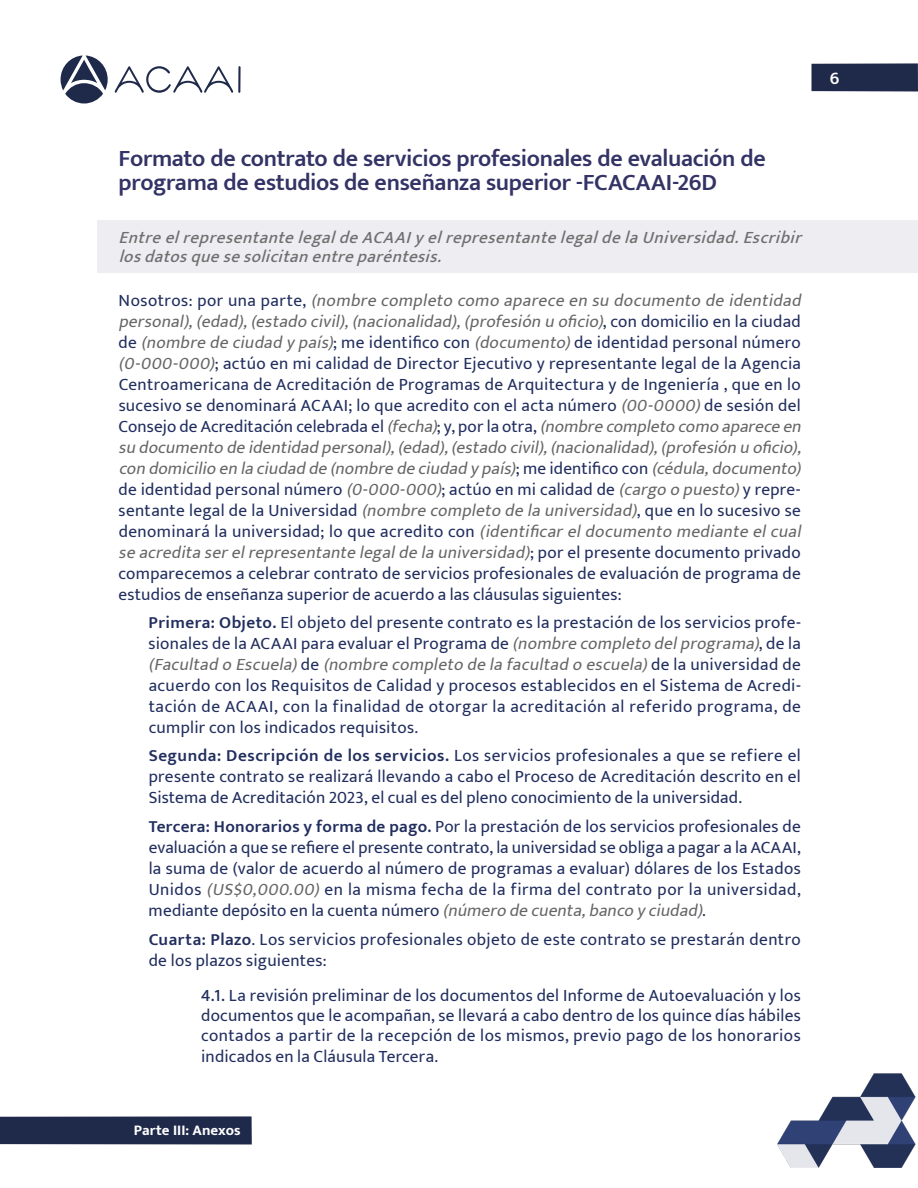
<style>
.page{position:relative;width:918px;height:1188px;background:#fff}
.page>*{position:absolute;margin:0;border:0;box-sizing:border-box;transform-origin:0 0}
.t1{font:600 24px/24px "Mukta";letter-spacing:-.015em;color:#336}
.t2{font:600 18px "Mukta";color:#fff}
.t3{font:17.25px/21px "Mukta";letter-spacing:.02em;color:#212e5e;text-align:justify}
.t4{font:italic 500 17.25px/19.5px "Mukta";color:#707070}
.t5{font:700 15px "Mukta";color:#fff}
.s1{font-style:italic;color:#666}
.s2{font-weight:600}
.s3{font-weight:500}
</style>
<div class="page">
<div style="left:98px;top:220px;width:820px;height:53px;background:#eeeef2"></div>
<img style="left:778px;top:1073px;width:138px;height:95px">
<div style="left:0;top:1116px;width:252px;height:28px;background:#1f294a"></div>
<div style="left:811px;top:63px;width:107px;height:28px;background:#1f294a"></div>
<svg style="left:115px;top:66px;width:118px;height:27px"></svg>
<hr style="left:238px;top:66px;width:3px;height:27px;background:#1f294a">
<svg style="left:61px;top:56px;width:47px;height:48px"></svg>
<h1 class="t1" style="left:119px;top:146px;width:649px">Formato de contrato de servicios profesionales de evaluación de programa de estudios de enseñanza superior -FCACAAI-26D</h1>
<p class="t4" style="left:119px;top:227px;width:691px">EntreelrepresentantelegaldeACAAIyelrepresentantelegaldelaUniversidad.Escribir losdatosquesesolicitanentreparéntesis.</p>
<p class="t3" style="left:119px;top:289px;width:689px;text-align:left">N o s o t ro s : p o r u n a p a r t e , <span class="s1">(nombre completo como aparece en su documento de identidad personal),(edad),(estado civil),(nacionalidad),(profesión u oficio)</span>, c o n d o m i c i l i o e n l a c i u d a d de <span class="s1">(nombre de ciudad ypaís)</span>; me identifico con <span class="s1">(documento)</span>de identidad personal número <span class="s1">(0-000-000)</span>; actúo en mi calidad de Director Ejecutivo y representante legal de la Agencia Centroamericana de Acreditación de Programas de Arquitectura y de Ingeniería , que en lo sucesivo se denominará ACAAI; lo que acredito con el acta número <span class="s1">(00-0000)</span>de sesión del Consejo de Acreditación celebrada el <span class="s1">(fecha)</span>; y, por la otra, <span class="s1">(nombrecompleto como apareceen su documento de identidad personal),(edad),(estado civil),(nacionalidad),(profesión u oficio), con domicilio en laciudad de (nombre de ciudad ypaís)</span>; m e i d e n t i fi c o c o n <span class="s1">(cédula,documento) </span>de identidad personal número <span class="s1">(0-000-000)</span>; actúo en mi calidad de <span class="s1">(cargo o puesto)</span>y repre&shy;sentante legal de la Universidad <span class="s1">(nombre completo de la universidad)</span>, que en lo sucesivo se denominará la universidad; lo que acredito con <span class="s1">(identificareldocumento mediante elcual se acredita serelrepresentante legalde la universidad)</span>; p o r e l p re s e n t e d o c u m e n t o p r i va d o comparecemos a celebrar contrato de servicios profesionales de evaluación de programa de estudios de enseñanza superior de acuerdo a las cláusulas siguientes:</p>
<p class="t3" style="left:149px;top:612px;width:654px"><span class="s2">Primera: Objeto.</span> El objeto del presente contrato es la prestación de los servicios profe&shy;sionales de la ACAAI para evaluar el Programa de <span class="s1">(nombre completo delprograma)</span>, de la <span class="s1">(Facultad o Escuela)</span>d e <span class="s1">(nombre completo de la facultad o escuela)</span>d e l a u n i ve r s i d a d d e acuerdo con los Requisitos de Calidad y procesos establecidos en el Sistema de Acredi&shy;tación de ACAAI, con la finalidad de otorgar la acreditación al referido programa, de cumplir con los indicados requisitos.</p>
<p class="t3" style="left:149px;top:745px;width:654px"><span class="s2">Segunda: Descripción de los servicios.</span> Los servicios profesionales a que se refiere el presente contrato se realizará llevando a cabo el Proceso de Acreditación descrito en el Sistema de Acreditación 2023, el cual es del pleno conocimiento de la universidad.</p>
<p class="t3" style="left:149px;top:816px;width:654px"><span class="s2">Tercera: Honorarios y forma de pago.</span> Por la prestación de los servicios profesionales de evaluación a que se refiere el presente contrato, la universidad se obliga a pagar a la ACAAI, la suma de (valor de acuerdo al número de programas a evaluar) dólares de los Estados Unidos <span class="s1">(US$0,000.00)</span>en la misma fecha de la firma del contrato por la universidad, mediante depósito en la cuenta número <span class="s1">(número de cuenta,banco yciudad)</span>.</p>
<p class="t3" style="left:149px;top:928px;width:654px"><span class="s2">Cuarta: Plazo</span>. Los servicios profesionales objeto de este contrato se prestarán dentro de los plazos siguientes:</p>
<p class="t3" style="left:201px;top:985px;width:601px;line-height:20.2px"><span class="s3">4.1.</span> La revisión preliminar de los documentos del Informe de Autoevaluación y los documentos que le acompañan, se llevará a cabo dentro de los quince días hábiles contados a partir de la recepción de los mismos, previo pago de los honorarios indicados en la Cláusula Tercera.</p>
<p class="t5" style="left:134px;top:1121px;width:108px">Parte III: Anexos</p>
<p class="t2" style="left:830px;top:67px;width:11px">6</p>
</div>
